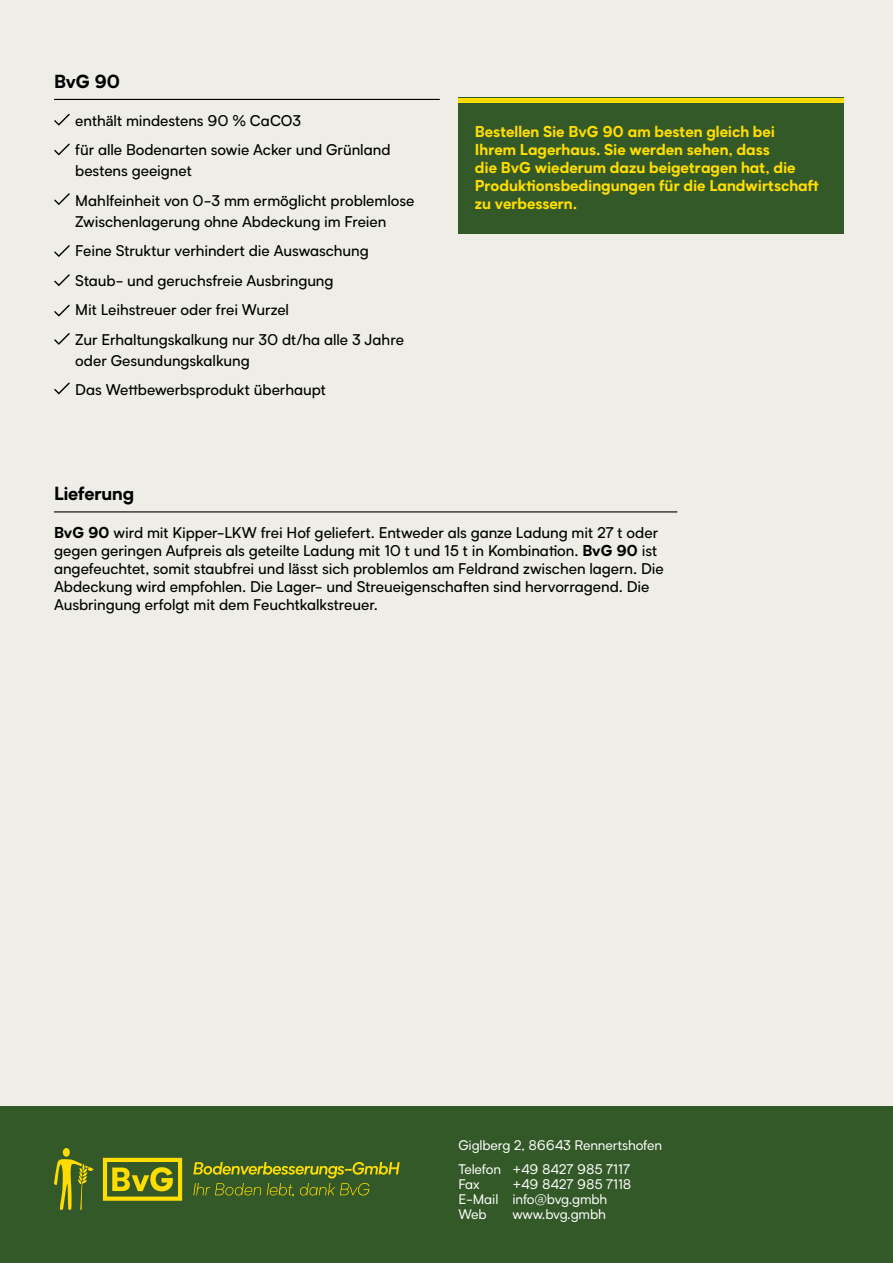
<style>
.page{position:relative;width:893px;height:1263px;background:#fff}
.page>*{position:absolute;margin:0;border:0;box-sizing:border-box;transform-origin:0 0}
.t1{font:800 18px "Biotif";letter-spacing:-.01em;color:#000}
.t2{font:15px/29.5px "Biotif";letter-spacing:-.005em;color:#000}
.t3{font:800 15px/18px "Biotif";letter-spacing:-.005em;color:#fd0}
.t4{font:13.5px/15px "Biotif";letter-spacing:-.01em;color:#fff}
.s1{font-weight:800}
</style>
<div class="page">
<div style="left:0;top:1106px;width:893px;height:157px;background:#335928"></div>
<svg style="left:103px;top:1158px;width:79px;height:43px"></svg>
<svg style="left:193px;top:1162px;width:207px;height:34px"></svg>
<svg style="left:54px;top:1148px;width:40px;height:62px"></svg>
<div style="left:0;top:0;width:893px;height:1106px;background:#eeeee6"></div>
<hr style="left:54px;top:99px;width:386px;height:1px;background:#000">
<svg style="left:54px;top:143px;width:16px;height:12px"></svg>
<svg style="left:54px;top:245px;width:16px;height:12px"></svg>
<svg style="left:54px;top:193px;width:16px;height:12px"></svg>
<svg style="left:54px;top:114px;width:16px;height:12px"></svg>
<svg style="left:54px;top:274px;width:16px;height:12px"></svg>
<svg style="left:54px;top:305px;width:16px;height:11px"></svg>
<svg style="left:54px;top:333px;width:16px;height:12px"></svg>
<svg style="left:54px;top:382px;width:16px;height:12px"></svg>
<div style="left:458px;top:98px;width:386px;height:136px;background:#335928"></div>
<hr style="left:458px;top:98px;width:386px;height:4px;background:#fd0">
<hr style="left:54px;top:511px;width:623px;height:1px;background:#000">
<p class="t1" style="left:54px;top:68px;width:68px">BvG 90</p>
<p class="t2" style="left:75px;top:105px;width:317px">enthält mindestens 90 % CaCO3<br>für alle Bodenarten sowie Acker und Grünland</p>
<p class="t2" style="left:75px;top:155px;width:341px">bestens geeignet<br>Mahlfeinheit von 0-3 mm ermöglicht problemlose</p>
<p class="t2" style="left:75px;top:206px;width:330px">Zwischenlagerung ohne Abdeckung im Freien Feine Struktur verhindert die Auswaschung Staub- und geruchsfreie Ausbringung<br>Mit Leihstreuer oder frei Wurzel<br>Zur Erhaltungskalkung nur 30 dt/ha alle 3 Jahre</p>
<p class="t2" style="left:75px;top:345px;width:252px">oder Gesundungskalkung<br>Das Wettbewerbsprodukt überhaupt</p>
<p class="t1" style="left:54px;top:480px;width:82px">Lieferung</p>
<p class="t3" style="left:475px;top:122px;width:345px">Bestellen Sie BvG 90 am besten gleich bei Ihrem Lagerhaus. Sie werden sehen, dass<br>die BvG wiederum dazu beigetragen hat, die Produktionsbedingungen für die Landwirtschaft zu verbessern.</p>
<p class="t2" style="left:54px;top:523px;width:611px;line-height:18px"><span class="s1">BvG 90</span> wird mit Kipper-LKW frei Hof geliefert. Entweder als ganze Ladung mit 27 t oder gegen geringen Aufpreis als geteilte Ladung mit 10 t und 15 t in Kombination. <span class="s1">BvG 90</span> ist angefeuchtet, somit staubfrei und lässt sich problemlos am Feldrand zwischen lagern. Die Abdeckung wird empfohlen. Die Lager- und Streueigenschaften sind hervorragend. Die Ausbringung erfolgt mit dem Feuchtkalkstreuer.</p>
<p class="t4" style="left:458px;top:1133px;width:205px;line-height:23.5px">Giglberg 2, 86643 Rennertshofen<br>Telefon +49 8427 985 7117</p>
<p class="t4" style="left:458px;top:1176px;width:23px">Fax</p>
<p class="t4" style="left:458px;top:1176px;width:175px;text-indent:54px">+49 8427 985 7118<br>E-Mail info@bvg.gmbh<br>Web</p>
<p class="t4" style="left:512px;top:1206px;width:95px">www.bvg.gmbh</p>
</div>
